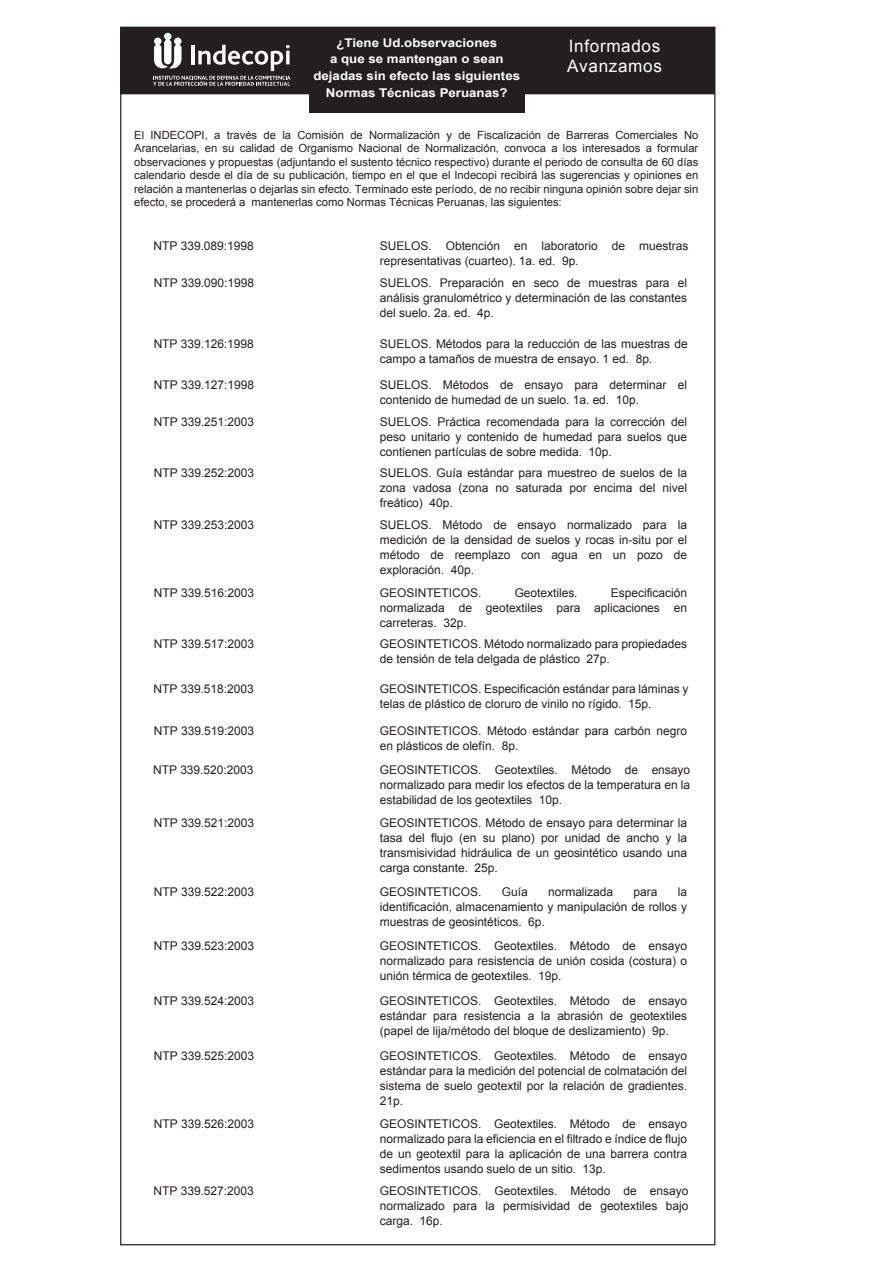
<style>
.page{position:relative;width:893px;height:1263px;background:#fff}
.page>*{position:absolute;margin:0;border:0;box-sizing:border-box;transform-origin:0 0}
.t1{font:17.1px/20.5px "Arial";letter-spacing:.04em;color:#fff}
.t2{font:12px/15px "Arial";letter-spacing:-.005em;color:#231f20;text-align:justify}
.t3{font:700 12px/16.6px "Arial";color:#fff;text-align:center;scale:1.1 1}
.t4{font:11.25px/13.5px "Arial";letter-spacing:-.005em;color:#231f20;text-align:justify}
</style>
<div class="page">
<div style="left:120px;top:27px;width:595px;height:67px;background:#231f20"></div>
<div style="left:309px;top:28px;width:216px;height:84px;background:#231f20"></div>
<svg style="left:153px;top:33px;width:137px;height:53px"></svg>
<p class="t3" style="left:313px;top:35px;width:189px">¿Tiene Ud.observaciones<br>a que se mantengan o sean dejadas sin efecto las siguientes<br>Normas Técnicas Peruanas?</p>
<h1 class="t1" style="left:567px;top:36px;width:96px">Informados<br>Avanzamos</h1>
<p class="t4" style="left:134px;top:128px;width:566px">El INDECOPI, a través de la Comisión de Normalización y de Fiscalización de Barreras Comerciales No Arancelarias, en su calidad de Organismo Nacional de Normalización, convoca a los interesados a formular observaciones y propuestas (adjuntando el sustento técnico respectivo) durante el periodo de consulta de 60 días calendario desde el día de su publicación, tiempo en el que el Indecopi recibirá las sugerencias y opiniones en relación a mantenerlas o dejarlas sin efecto. Terminado este período, de no recibir ninguna opinión sobre dejar sin efecto, se procederá a mantenerlas como Normas Técnicas Peruanas, las siguientes:</p>
<p class="t2" style="left:380px;top:238px;width:310px">SUELOS. Obtención en laboratorio de muestras representativas (cuarteo). 1a. ed. 9p.</p>
<p class="t2" style="left:380px;top:275px;width:309px">SUELOS. Preparación en seco de muestras para el análisis granulométrico y determinación de las constantes del suelo. 2a. ed. 4p.</p>
<p class="t2" style="left:154px;top:238px;width:102px">NTP 339.089:1998</p>
<p class="t2" style="left:154px;top:275px;width:102px">NTP 339.090:1998</p>
<p class="t2" style="left:154px;top:336px;width:102px">NTP 339.126:1998</p>
<p class="t2" style="left:154px;top:378px;width:102px">NTP 339.127:1998</p>
<p class="t2" style="left:154px;top:414px;width:102px">NTP 339.251:2003</p>
<p class="t2" style="left:154px;top:465px;width:102px">NTP 339.252:2003</p>
<p class="t2" style="left:154px;top:517px;width:102px">NTP 339.253:2003</p>
<p class="t2" style="left:154px;top:585px;width:102px">NTP 339.516:2003</p>
<p class="t2" style="left:154px;top:636px;width:102px">NTP 339.517:2003</p>
<p class="t2" style="left:154px;top:681px;width:102px">NTP 339.518:2003</p>
<p class="t2" style="left:154px;top:723px;width:102px">NTP 339.519:2003</p>
<p class="t2" style="left:153px;top:762px;width:102px">NTP 339.520:2003</p>
<p class="t2" style="left:154px;top:815px;width:102px">NTP 339.521:2003</p>
<p class="t2" style="left:154px;top:885px;width:102px">NTP 339.522:2003</p>
<p class="t2" style="left:154px;top:939px;width:102px">NTP 339.523:2003</p>
<p class="t2" style="left:154px;top:993px;width:102px">NTP 339.524:2003</p>
<p class="t2" style="left:154px;top:1048px;width:102px">NTP 339.525:2003</p>
<p class="t2" style="left:154px;top:1116px;width:102px">NTP 339.526:2003</p>
<p class="t2" style="left:154px;top:1183px;width:102px">NTP 339.527:2003</p>
<p class="t2" style="left:380px;top:336px;width:309px">SUELOS. Métodos para la reducción de las muestras de campo a tamaños de muestra de ensayo. 1 ed. 8p.</p>
<p class="t2" style="left:380px;top:378px;width:309px">SUELOS. Métodos de ensayo para determinar el contenido de humedad de un suelo. 1a. ed. 10p.</p>
<p class="t2" style="left:380px;top:414px;width:309px">SUELOS. Práctica recomendada para la corrección del peso unitario y contenido de humedad para suelos que contienen partículas de sobre medida. 10p.</p>
<p class="t2" style="left:380px;top:465px;width:309px">SUELOS. Guía estándar para muestreo de suelos de la zona vadosa (zona no saturada por encima del nivel freático) 40p.</p>
<p class="t2" style="left:380px;top:517px;width:309px">SUELOS. Método de ensayo normalizado para la medición de la densidad de suelos y rocas in-situ por el método de reemplazo con agua en un pozo de exploración. 40p.</p>
<p class="t2" style="left:380px;top:585px;width:103px">GEOSINTETICOS.</p>
<p class="t2" style="left:515px;top:585px;width:64px">Geotextiles.</p>
<p class="t2" style="left:380px;top:585px;width:309px;text-indent:231px">Especificación normalizada de geotextiles para aplicaciones en carreteras. 32p.</p>
<p class="t2" style="left:380px;top:636px;width:309px">GEOSINTETICOS. Método normalizado para propiedades de tensión de tela delgada de plástico 27p.</p>
<p class="t2" style="left:380px;top:681px;width:310px">GEOSINTETICOS. Especificación estándar para láminas y telas de plástico de cloruro de vinilo no rígido. 15p.</p>
<p class="t2" style="left:380px;top:723px;width:309px">GEOSINTETICOS. Método estándar para carbón negro en plásticos de olefín. 8p.</p>
<p class="t2" style="left:380px;top:762px;width:312px">GEOSINTETICOS. Geotextiles. Método de ensayo normalizado para medir los efectos de la temperatura en la estabilidad de los geotextiles 10p.</p>
<p class="t2" style="left:380px;top:815px;width:309px">GEOSINTETICOS. Método de ensayo para determinar la tasa del flujo (en su plano) por unidad de ancho y la transmisividad hidráulica de un geosintético usando una carga constante. 25p.</p>
<p class="t2" style="left:380px;top:885px;width:103px">GEOSINTETICOS.</p>
<p class="t2" style="left:502px;top:885px;width:27px">Guía</p>
<p class="t2" style="left:548px;top:885px;width:66px">normalizada</p>
<p class="t2" style="left:633px;top:885px;width:25px">para</p>
<p class="t2" style="left:380px;top:885px;width:309px;text-indent:298px">la identificación, almacenamiento y manipulación de rollos y muestras de geosintéticos. 6p.</p>
<p class="t2" style="left:380px;top:939px;width:309px">GEOSINTETICOS. Geotextiles. Método de ensayo normalizado para resistencia de unión cosida (costura) o unión térmica de geotextiles. 19p.</p>
<p class="t2" style="left:380px;top:993px;width:309px">GEOSINTETICOS. Geotextiles. Método de ensayo estándar para resistencia a la abrasión de geotextiles (papel de lija/método del bloque de deslizamiento) 9p.</p>
<p class="t2" style="left:380px;top:1048px;width:309px">GEOSINTETICOS. Geotextiles. Método de ensayo estándar para la medición del potencial de colmatación del sistema de suelo geotextil por la relación de gradientes.<br>21p.</p>
<p class="t2" style="left:380px;top:1116px;width:309px">GEOSINTETICOS. Geotextiles. Método de ensayo normalizado para la eficiencia en el filtrado e índice de flujo de un geotextil para la aplicación de una barrera contra sedimentos usando suelo de un sitio. 13p.</p>
<p class="t2" style="left:380px;top:1183px;width:310px">GEOSINTETICOS. Geotextiles. Método de ensayo normalizado para la permisividad de geotextiles bajo carga. 16p.</p>
</div>
